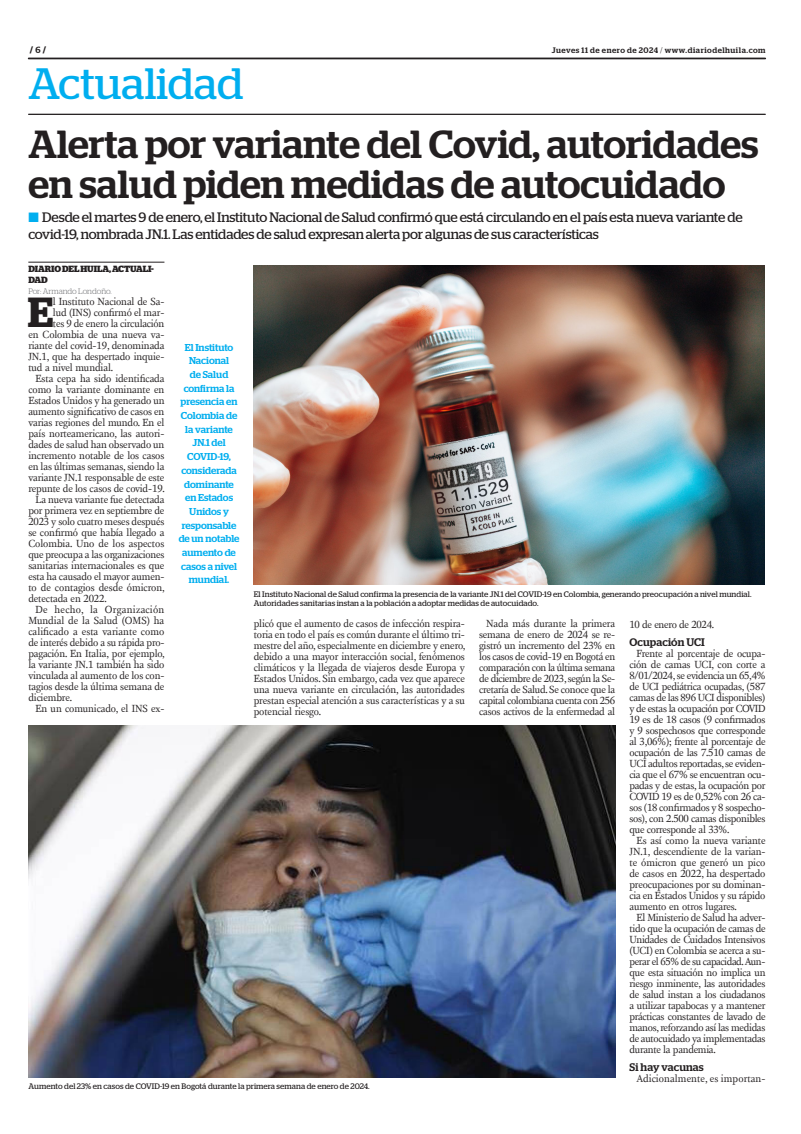
<style>
.page{position:relative;width:801px;height:1134px;background:#fff}
.page>*{position:absolute;margin:0;border:0;box-sizing:border-box;transform-origin:0 0}
.t1{font:43.9px "Stag";color:#00aeef}
.TEXTO_UNO{font:600 42px "Stag";color:#231f20}
.TITULO{font:500 39.1px/39.1px "Stag";color:#231f20}
.SUMARIO{font:13.7px/16.5px "Stag";letter-spacing:-.01em;color:#231f20}
.INTERTITULO{font:500 11px "Stag";letter-spacing:.01em;color:#231f20}
.TEXTO{font:10.6px/11px "New Fournier BP";letter-spacing:-.02em;color:#231f20;text-align:justify}
.TEXTO_UNO-2{font:10.6px "New Fournier BP";letter-spacing:-.01em;color:#231f20}
.TEXTO-2{font:10.6px "New Fournier BP";letter-spacing:.005em;color:#231f20}
.DESTACADO_AZUL{font:500 10px/13.7px "Stag";letter-spacing:-.005em;color:#00aeef;text-align:center}
.CREDITO_1{font:700 9px/11px "Stag";letter-spacing:-.005em;color:#231f20}
.PIE_DE_FOTO{font:8px/9px "Stag";letter-spacing:.01em;color:#231f20}
.t2{font:500 8px "Stag";letter-spacing:.06em;color:#231f20}
.CREDITO_2{font:300 8px "Stag";letter-spacing:-.005em;color:#6c6d70}
.s1{font-weight:500}
.s2{font-weight:300}
.s3{color:#00aeef}
</style>
<div class="page">
<svg style="left:28px;top:58px;width:737px;height:1px"></svg>
<hr style="left:28px;top:114px;width:737px;height:1px;background:#231f20">
<img style="left:253px;top:265px;width:511px;height:319px">
<img style="left:28px;top:725px;width:587px;height:352px">
<hr style="left:28px;top:262px;width:136px;height:1px;background:#231f20">
<p class="CREDITO_1" style="left:30px;top:45px;width:18px">/ <span class="s1">6</span> /</p>
<p class="t2" style="left:552px;top:45px;width:215px">Jueves 11 de enero de 2024 <span class="s2">/</span> www.diariodelhuila.com</p>
<p class="t1" style="left:28px;top:58px;width:216px">Actualidad</p>
<p class="TITULO" style="left:28px;top:125px;width:731px">Alerta por variante del Covid, autoridades en salud piden medidas de autocuidado</p>
<p class="SUMARIO" style="left:28px;top:209px;width:716px"><span class="s3">■</span> Desde el martes 9 de enero, el Instituto Nacional de Salud confirmó que está circulando en el país esta nueva variante de covid-19, nombrada JN.1. Las entidades de salud expresan alerta por algunas de sus características</p>
<p class="CREDITO_1" style="left:28px;top:264px;width:127px">DIARIO DEL HUILA, ACTUALI-<br>DAD</p>
<p class="CREDITO_2" style="left:28px;top:287px;width:85px">Por: Armando Londoño.</p>
<p class="TEXTO_UNO" style="left:28px;top:288px;width:27px">E</p>
<p class="TEXTO_UNO-2" style="left:53px;top:295px;width:113px">l Instituto Nacional de Sa-</p>
<p class="TEXTO_UNO-2" style="left:53px;top:306px;width:113px">lud (INS) confirmó el mar-</p>
<p class="TEXTO_UNO-2" style="left:53px;top:317px;width:113px">tes 9 de enero la circulación</p>
<p class="TEXTO_UNO-2" style="left:28px;top:328px;width:138px">en Colombia de una nueva va-</p>
<p class="TEXTO_UNO-2" style="left:28px;top:339px;width:138px">riante del covid-19, denominada</p>
<p class="TEXTO_UNO-2" style="left:28px;top:350px;width:138px">JN.1, que ha despertado inquie-</p>
<p class="TEXTO_UNO-2" style="left:28px;top:361px;width:86px">tud a nivel mundial.</p>
<p class="TEXTO" style="left:28px;top:373px;width:138px;text-indent:7px">Esta cepa ha sido identificada como la variante dominante en Estados Unidos y ha generado un aumento significativo de casos en varias regiones del mundo. En el país norteamericano, las autori&shy;dades de salud han observado un incremento notable de los casos en las últimas semanas, siendo la variante JN.1 responsable de este repunte de los casos de covid-19.</p>
<p class="TEXTO" style="left:28px;top:494px;width:138px;text-indent:7px">La nueva variante fue detectada por primera vez en septiembre de 2023 y solo cuatro meses después se confirmó que había llegado a Colombia. Uno de los aspectos que preocupa a las organizaciones sanitarias internacionales es que esta ha causado el mayor aumen&shy;to de contagios desde ómicron, detectada en 2022.</p>
<p class="TEXTO" style="left:28px;top:604px;width:138px;text-indent:7px">De hecho, la Organización Mundial de la Salud (OMS) ha calificado a esta variante como de interés debido a su rápida pro&shy;pagación. En Italia, por ejemplo, la variante JN.1 también ha sido vinculada al aumento de los con&shy;tagios desde la última semana de diciembre.</p>
<p class="TEXTO" style="left:35px;top:703px;width:130px">En un comunicado, el INS ex-</p>
<p class="DESTACADO_AZUL" style="left:179px;top:340px;width:62px">El Instituto<br>Nacional<br>de Salud confirma la presencia en<br>Colombia de la variante<br>JN.1 del<br>COVID-19, considerada dominante en Estados<br>Unidos y responsable de un notable aumento de casos a nivel mundial.</p>
<p class="PIE_DE_FOTO" style="left:254px;top:589px;width:499px">El Instituto Nacional de Salud confirma la presencia de la variante JN.1 del COVID-19 en Colombia, generando preocupación a nivel mundial.<br>Autoridades sanitarias instan a la población a adoptar medidas de autocuidado.</p>
<p class="TEXTO" style="left:254px;top:618px;width:213px">plicó que el aumento de casos de infección respira&shy;toria en todo el país es común durante el último tri&shy;mestre del año, especialmente en diciembre y enero, debido a una mayor interacción social, fenómenos climáticos y la llegada de viajeros desde Europa y Estados Unidos. Sin embargo, cada vez que aparece una nueva variante en circulación, las autoridades prestan especial atención a sus características y a su potencial riesgo.</p>
<p class="TEXTO" style="left:479px;top:618px;width:138px;text-indent:7px">Nada más durante la primera semana de enero de 2024 se re&shy;gistró un incremento del 23% en los casos de covid-19 en Bogotá en comparación con la última semana de diciembre de 2023, según la Se&shy;cretaría de Salud. Se conoce que la capital colombiana cuenta con 256 casos activos de la enfermedad al</p>
<p class="TEXTO" style="left:629px;top:619px;width:86px">10 de enero de 2024.</p>
<p class="INTERTITULO" style="left:629px;top:635px;width:77px">Ocupación UCI</p>
<p class="TEXTO" style="left:629px;top:648px;width:138px;text-indent:7px">Frente al porcentaje de ocupa&shy;ción de camas UCI, con corte a 8/01/2024, se evidencia un 65,4% de UCI pediátrica ocupadas, (587 camas de las 896 UCI disponibles) y de estas la ocupación por COVID 19 es de 18 casos (9 confirmados y 9 sospechosos que corresponde al 3,06%); frente al porcentaje de ocupación de las 7.510 camas de UCI adultos reportadas, se eviden&shy;cia que el 67% se encuentran ocu&shy;padas y de estas, la ocupación por COVID 19 es de 0,52% con 26 ca&shy;sos (18 confirmados y 8 sospecho&shy;sos), con 2.500 camas disponibles que corresponde al 33%.</p>
<p class="TEXTO" style="left:629px;top:835px;width:138px;text-indent:7px">Es así como la nueva variante JN.1, descendiente de la varian&shy;te ómicron que generó un pico de casos en 2022, ha despertado preocupaciones por su dominan&shy;cia en Estados Unidos y su rápido aumento en otros lugares.</p>
<p class="TEXTO" style="left:629px;top:912px;width:138px;text-indent:7px">El Ministerio de Salud ha adver&shy;tido que la ocupación de camas de Unidades de Cuidados Intensivos (UCI) en Colombia se acerca a su&shy;perar el 65% de su capacidad. Aun&shy;que esta situación no implica un riesgo inminente, las autoridades de salud instan a los ciudadanos a utilizar tapabocas y a mantener prácticas constantes de lavado de manos, reforzando así las medidas de autocuidado ya implementadas durante la pandemia.</p>
<p class="INTERTITULO" style="left:629px;top:1060px;width:76px">Si hay vacunas</p>
<p class="TEXTO-2" style="left:636px;top:1071px;width:130px">Adicionalmente, es importan-</p>
<p class="PIE_DE_FOTO" style="left:29px;top:1081px;width:343px">Aumento del 23% en casos de COVID-19 en Bogotá durante la primera semana de enero de 2024.</p>
</div>
